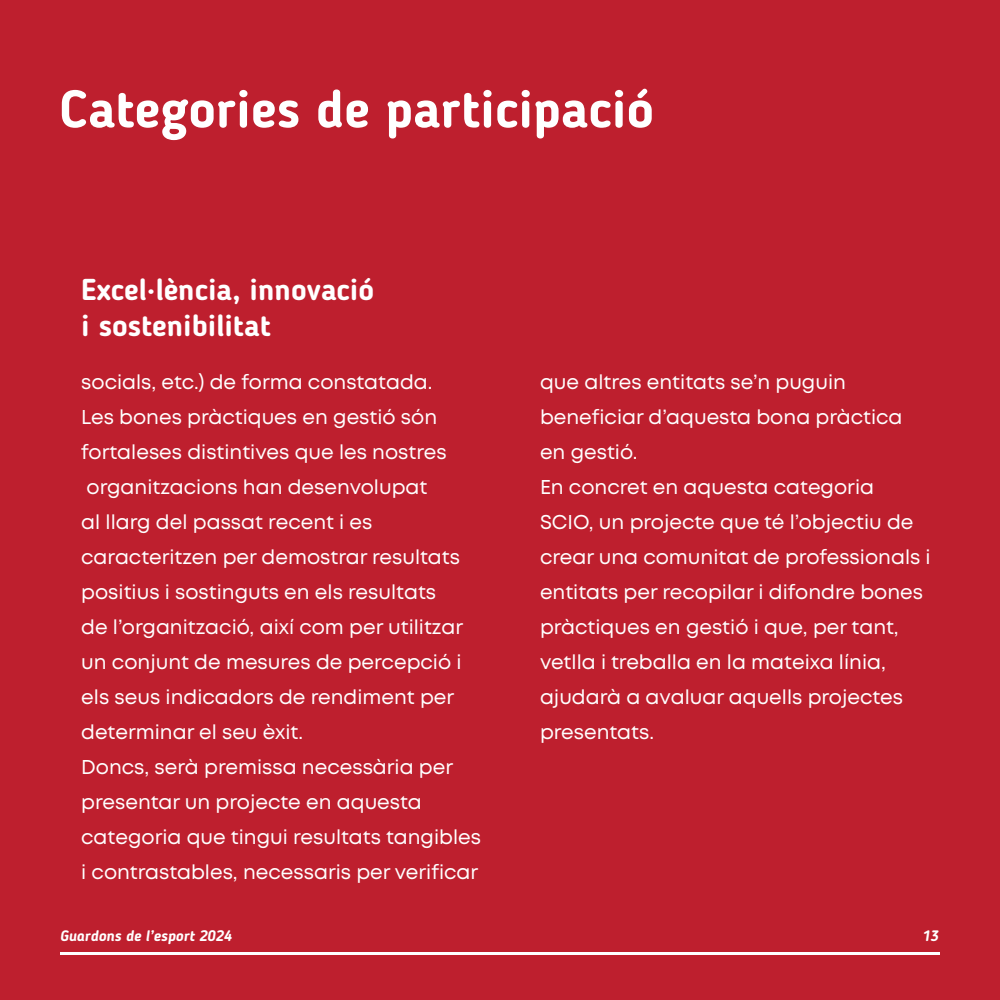
<style>
.page{position:relative;width:1000px;height:1000px;background:#be1f2e}
.page>*{position:absolute;margin:0;border:0;box-sizing:border-box;transform-origin:0 0}
.t1{font:700 52.5px "Blogger Sans";color:#fff}
.t2{font:700 30px "Blogger Sans";color:#fff}
.t3{font:20px/35px "Mont";color:#fff}
.t4{font:italic 700 15px "Blogger Sans";color:#fff}
</style>
<div class="page">
<hr style="left:60px;top:952px;width:880px;height:3px;background:#fff">
<p class="t1" style="left:60px;top:77px;width:596px">Categories de participació</p>
<p class="t2" style="left:81px;top:272px;width:294px">Excel·lència, innovació</p>
<p class="t2" style="left:81px;top:308px;width:191px">i sostenibilitat</p>
<p class="t3" style="left:81px;top:365px;width:367px">socials, etc.) de forma constatada.<br>Les bones pràctiques en gestió són fortaleses distintives que les nostres</p>
<p class="t3" style="left:81px;top:470px;width:383px">organitzacions han desenvolupat<br>al llarg del passat recent i es caracteritzen per demostrar resultats positius i sostinguts en els resultats de l’organització, així com per utilitzar un conjunt de mesures de percepció i els seus indicadors de rendiment per determinar el seu èxit.</p>
<p class="t3" style="left:81px;top:750px;width:401px">Doncs, serà premissa necessària per presentar un projecte en aquesta categoria que tingui resultats tangibles i contrastables, necessaris per verificar</p>
<p class="t3" style="left:540px;top:365px;width:364px">que altres entitats se’n puguin beneficiar d’aquesta bona pràctica en gestió.</p>
<p class="t3" style="left:540px;top:470px;width:392px">En concret en aquesta categoria SCIO, un projecte que té l’objectiu de crear una comunitat de professionals i entitats per recopilar i difondre bones pràctiques en gestió i que, per tant, vetlla i treballa en la mateixa línia, ajudarà a avaluar aquells projectes presentats.</p>
<p class="t4" style="left:60px;top:927px;width:173px">Guardons de l’esport 2024</p>
<p class="t4" style="left:922px;top:927px;width:18px">13</p>
</div>
